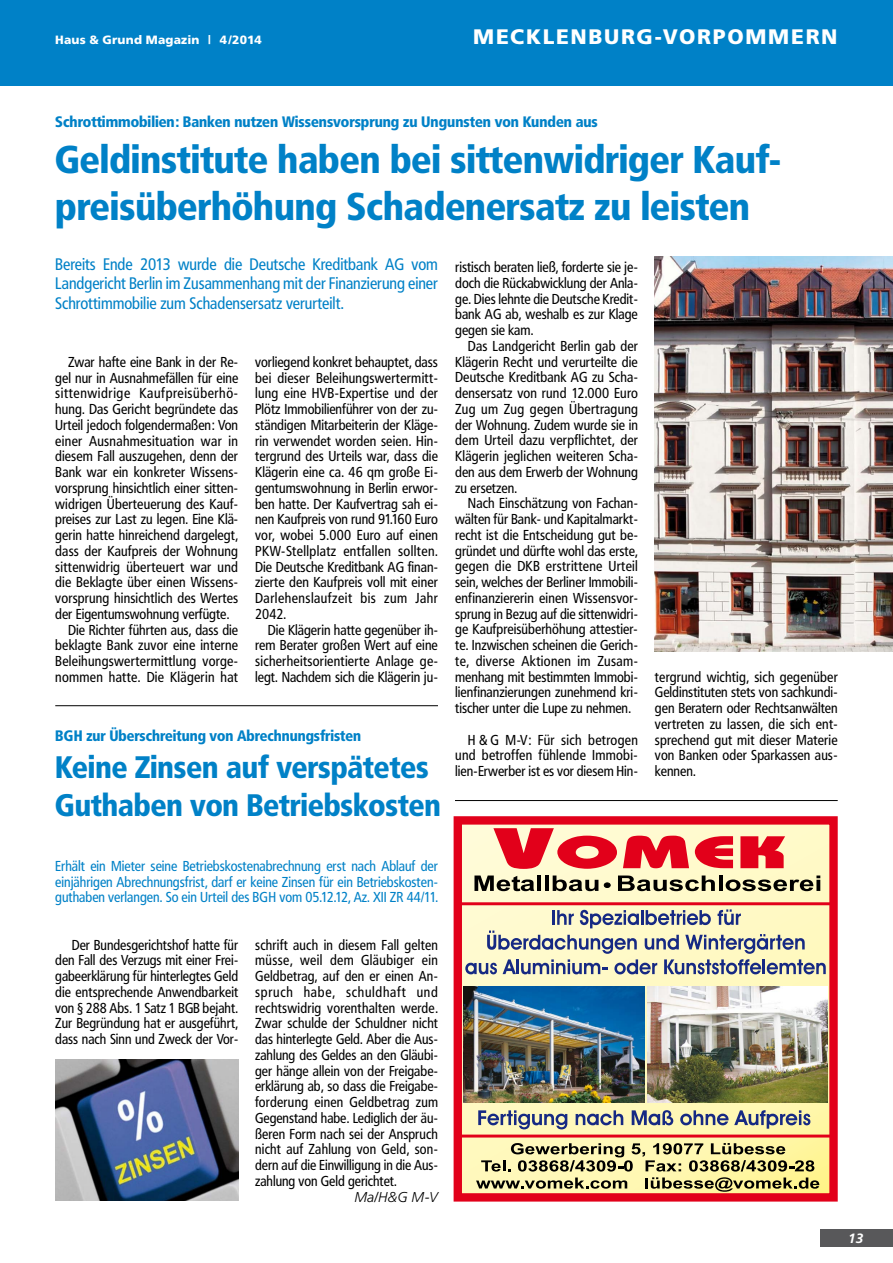
<style>
.page{position:relative;width:893px;height:1263px;background:#fff}
.page>*{position:absolute;margin:0;border:0;box-sizing:border-box;transform-origin:0 0}
.t1{font:900 38.25px/46.5px "Frutiger Condensed BQ";color:#0081c7}
.t2{font:900 30.75px/37.5px "Frutiger Condensed BQ";color:#0081c7}
.t3{font:900 21px "Frutiger";letter-spacing:.08em;color:#fff}
.t4{font:16.5px/19.5px "Frutiger Condensed BQ";color:#0081c7;text-align:justify}
.t5{font:900 15px "Frutiger Condensed BQ";color:#0081c7}
.t6{font:14.25px/15.8px "Frutiger Condensed BQ";letter-spacing:.01em;color:#000;text-align:justify}
.t7{font:14.25px/15.8px "Frutiger Condensed BQ";color:#0081c7;text-align:justify}
.t8{font:14.25px "Frutiger Condensed BQ";letter-spacing:.04em;color:#000}
.t9{font:italic 300 14.25px "Frutiger";color:#000}
.t10{font:italic 700 13.5px "Frutiger";color:#fff}
.t11{font:900 12px "Frutiger";letter-spacing:.015em;color:#fff}
</style>
<div class="page">
<div style="left:821px;top:1229px;width:72px;height:17px;background:#58585a"></div>
<div style="left:0;top:0;width:893px;height:85px;background:#0081c7"></div>
<svg style="left:463px;top:825px;width:366px;height:367px"></svg>
<div style="left:454px;top:816px;width:384px;height:385px;border:8px solid #e2001a"></div>
<svg style="left:481px;top:1143px;width:333px;height:28px"></svg>
<svg style="left:476px;top:1177px;width:151px;height:12px"></svg>
<svg style="left:646px;top:1177px;width:173px;height:15px"></svg>
<svg style="left:493px;top:828px;width:292px;height:41px"></svg>
<svg style="left:474px;top:875px;width:60px;height:16px"></svg>
<hr style="left:537px;top:875px;width:4px;height:16px;background:#000">
<hr style="left:545px;top:875px;width:4px;height:16px;background:#000">
<svg style="left:553px;top:875px;width:45px;height:16px"></svg>
<svg style="left:618px;top:875px;width:97px;height:16px"></svg>
<hr style="left:719px;top:875px;width:4px;height:16px;background:#000">
<svg style="left:726px;top:875px;width:94px;height:16px"></svg>
<svg style="left:816px;top:880px;width:4px;height:11px"></svg>
<svg style="left:604px;top:882px;width:6px;height:6px"></svg>
<hr style="left:461px;top:902px;width:374px;height:3px;background:#e2001a">
<hr style="left:459px;top:1134px;width:371px;height:3px;background:#e2001a">
<img style="left:647px;top:986px;width:180px;height:117px">
<svg style="left:465px;top:909px;width:361px;height:65px"></svg>
<svg style="left:478px;top:1110px;width:89px;height:19px"></svg>
<svg style="left:576px;top:1110px;width:47px;height:15px"></svg>
<svg style="left:632px;top:1110px;width:41px;height:15px"></svg>
<svg style="left:680px;top:1110px;width:130px;height:19px"></svg>
<img style="left:464px;top:986px;width:181px;height:117px">
<hr style="left:455px;top:800px;width:383px;height:1px;background:#000">
<hr style="left:55px;top:705px;width:383px;height:1px;background:#000">
<img style="left:655px;top:257px;width:238px;height:394px">
<img style="left:55px;top:1059px;width:183px;height:142px">
<p class="t11" style="left:55px;top:33px;width:208px">HAUS &amp; GRUND MAGAZIN | 4/2014</p>
<h3 class="t3" style="left:473px;top:24px;width:366px">MECKLENBURG-VORPOMMERN</h3>
<p class="t5" style="left:55px;top:112px;width:544px">Schrottimmobilien: Banken nutzen Wissensvorsprung zu Ungunsten von Kunden aus</p>
<h1 class="t1" style="left:55px;top:136px;width:727px">Geldinstitute haben bei sittenwidriger Kauf&shy;preisüberhöhung Schadenersatz zu leisten</h1>
<p class="t4" style="left:55px;top:254px;width:384px">Bereits Ende 2013 wurde die Deutsche Kreditbank AG vom Landgericht Berlin im Zusammenhang mit der Finanzierung einer Schrottimmobilie zum Schadensersatz verurteilt.</p>
<p class="t6" style="left:68px;top:354px;width:172px">Zwar hafte eine Bank in der Re-</p>
<p class="t6" style="left:55px;top:370px;width:184px">gel nur in Ausnahmefällen für eine</p>
<p class="t8" style="left:55px;top:384px;width:184px">sittenwidrige Kaufpreisüberhö-</p>
<p class="t6" style="left:55px;top:401px;width:184px">hung. Das Gericht begründete das</p>
<p class="t6" style="left:55px;top:417px;width:184px">Urteil jedoch folgendermaßen: Von</p>
<p class="t6" style="left:55px;top:433px;width:184px">einer Ausnahmesituation war in</p>
<p class="t6" style="left:55px;top:448px;width:184px">diesem Fall auszugehen, denn der</p>
<p class="t6" style="left:55px;top:464px;width:184px">Bank war ein konkreter Wissens-</p>
<p class="t6" style="left:55px;top:480px;width:184px">vorsprung hinsichtlich einer sitten-</p>
<p class="t6" style="left:55px;top:496px;width:184px">widrigen Überteuerung des Kauf-</p>
<p class="t6" style="left:55px;top:511px;width:184px">preises zur Last zu legen. Eine Klä-</p>
<p class="t6" style="left:55px;top:527px;width:184px">gerin hatte hinreichend dargelegt,</p>
<p class="t6" style="left:55px;top:543px;width:184px">dass der Kaufpreis der Wohnung</p>
<p class="t6" style="left:55px;top:559px;width:184px">sittenwidrig überteuert war und</p>
<p class="t6" style="left:55px;top:574px;width:184px">die Beklagte über einen Wissens-</p>
<p class="t6" style="left:55px;top:590px;width:184px">vorsprung hinsichtlich des Wertes</p>
<p class="t6" style="left:55px;top:606px;width:176px">der Eigentumswohnung verfügte.</p>
<p class="t6" style="left:68px;top:622px;width:172px">Die Richter führten aus, dass die</p>
<p class="t6" style="left:55px;top:637px;width:184px">beklagte Bank zuvor eine interne</p>
<p class="t6" style="left:55px;top:653px;width:184px">Beleihungswertermittlung vorge-</p>
<p class="t6" style="left:55px;top:669px;width:184px">nommen hatte. Die Klägerin hat</p>
<p class="t6" style="left:255px;top:354px;width:184px">vorliegend konkret behauptet, dass bei dieser Beleihungswertermitt&shy;lung eine HVB-Expertise und der Plötz Immobilienführer von der zu&shy;ständigen Mitarbeiterin der Kläge&shy;rin verwendet worden seien. Hin&shy;tergrund des Urteils war, dass die Klägerin eine ca. 46 qm große Ei&shy;gentumswohnung in Berlin erwor&shy;ben hatte. Der Kaufvertrag sah ei&shy;nen Kaufpreis von rund 91.160 Euro vor, wobei 5.000 Euro auf einen PKW-Stellplatz entfallen sollten.<br>Die Deutsche Kreditbank AG finan&shy;zierte den Kaufpreis voll mit einer Darlehenslaufzeit bis zum Jahr 2042.</p>
<p class="t6" style="left:255px;top:621px;width:184px;text-indent:13px">Die Klägerin hatte gegenüber ih&shy;rem Berater großen Wert auf eine sicherheitsorientierte Anlage ge&shy;legt. Nachdem sich die Klägerin ju-</p>
<p class="t5" style="left:55px;top:726px;width:307px">BGH zur Überschreitung von Abrechnungsfristen</p>
<h2 class="t2" style="left:55px;top:749px;width:387px">Keine Zinsen auf verspätetes<br>Guthaben von Betriebskosten</h2>
<p class="t6" style="left:455px;top:259px;width:184px">ristisch beraten ließ, forderte sie je&shy;doch die Rückabwicklung der Anla&shy;ge. Dies lehnte die Deutsche Kredit&shy;bank AG ab, weshalb es zur Klage gegen sie kam.</p>
<p class="t6" style="left:455px;top:338px;width:184px;text-indent:13px">Das Landgericht Berlin gab der Klägerin Recht und verurteilte die Deutsche Kreditbank AG zu Scha&shy;densersatz von rund 12.000 Euro Zug um Zug gegen Übertragung der Wohnung. Zudem wurde sie in dem Urteil dazu verpflichtet, der Klägerin jeglichen weiteren Scha&shy;den aus dem Erwerb der Wohnung zu ersetzen.</p>
<p class="t6" style="left:455px;top:495px;width:184px;text-indent:13px">Nach Einschätzung von Fachan&shy;wälten für Bank- und Kapitalmarkt&shy;recht ist die Entscheidung gut be&shy;gründet und dürfte wohl das erste, gegen die DKB erstrittene Urteil sein, welches der Berliner Immobili&shy;enfinanziererin einen Wissensvor&shy;sprung in Bezug auf die sittenwidri&shy;ge Kaufpreisüberhöhung attestier&shy;te. Inzwischen scheinen die Gerich&shy;te, diverse Aktionen im Zusam&shy;menhang mit bestimmten Immobi&shy;lienfinanzierungen zunehmend kri&shy;tischer unter die Lupe zu nehmen.</p>
<p class="t6" style="left:455px;top:732px;width:184px;text-indent:13px">H &amp; G M-V: Für sich betrogen und betroffen fühlende Immobi&shy;lien-Erwerber ist es vor diesem Hin-</p>
<p class="t6" style="left:655px;top:669px;width:184px">tergrund wichtig, sich gegenüber Geldinstituten stets von sachkundi&shy;gen Beratern oder Rechtsanwälten vertreten zu lassen, die sich ent&shy;sprechend gut mit dieser Materie von Banken oder Sparkassen aus&shy;kennen.</p>
<p class="t7" style="left:55px;top:858px;width:384px">Erhält ein Mieter seine Betriebskostenabrechnung erst nach Ablauf der einjährigen Abrechnungsfrist, darf er keine Zinsen für ein Betriebskosten&shy;guthaben verlangen. So ein Urteil des BGH vom 05.12.12, Az. XII ZR 44/11.</p>
<p class="t6" style="left:55px;top:937px;width:184px;text-indent:17px">Der Bundesgerichtshof hatte für den Fall des Verzugs mit einer Frei&shy;gabeerklärung für hinterlegtes Geld die entsprechende Anwendbarkeit von § 288 Abs. 1 Satz 1 BGB bejaht.<br>Zur Begründung hat er ausgeführt, dass nach Sinn und Zweck der Vor-</p>
<p class="t6" style="left:255px;top:937px;width:184px">schrift auch in diesem Fall gelten müsse, weil dem Gläubiger ein Geldbetrag, auf den er einen An&shy;spruch habe, schuldhaft und rechtswidrig vorenthalten werde.<br>Zwar schulde der Schuldner nicht das hinterlegte Geld. Aber die Aus&shy;zahlung des Geldes an den Gläubi&shy;ger hänge allein von der Freigabe&shy;erklärung ab, so dass die Freigabe&shy;forderung einen Geldbetrag zum Gegenstand habe. Lediglich der äu&shy;ßeren Form nach sei der Anspruch nicht auf Zahlung von Geld, son&shy;dern auf die Einwilligung in die Aus&shy;zahlung von Geld gerichtet.</p>
<p class="t9" style="left:354px;top:1188px;width:85px">Ma/H&amp;G M-V</p>
<p class="t10" style="left:848px;top:1230px;width:17px">13</p>
</div>
